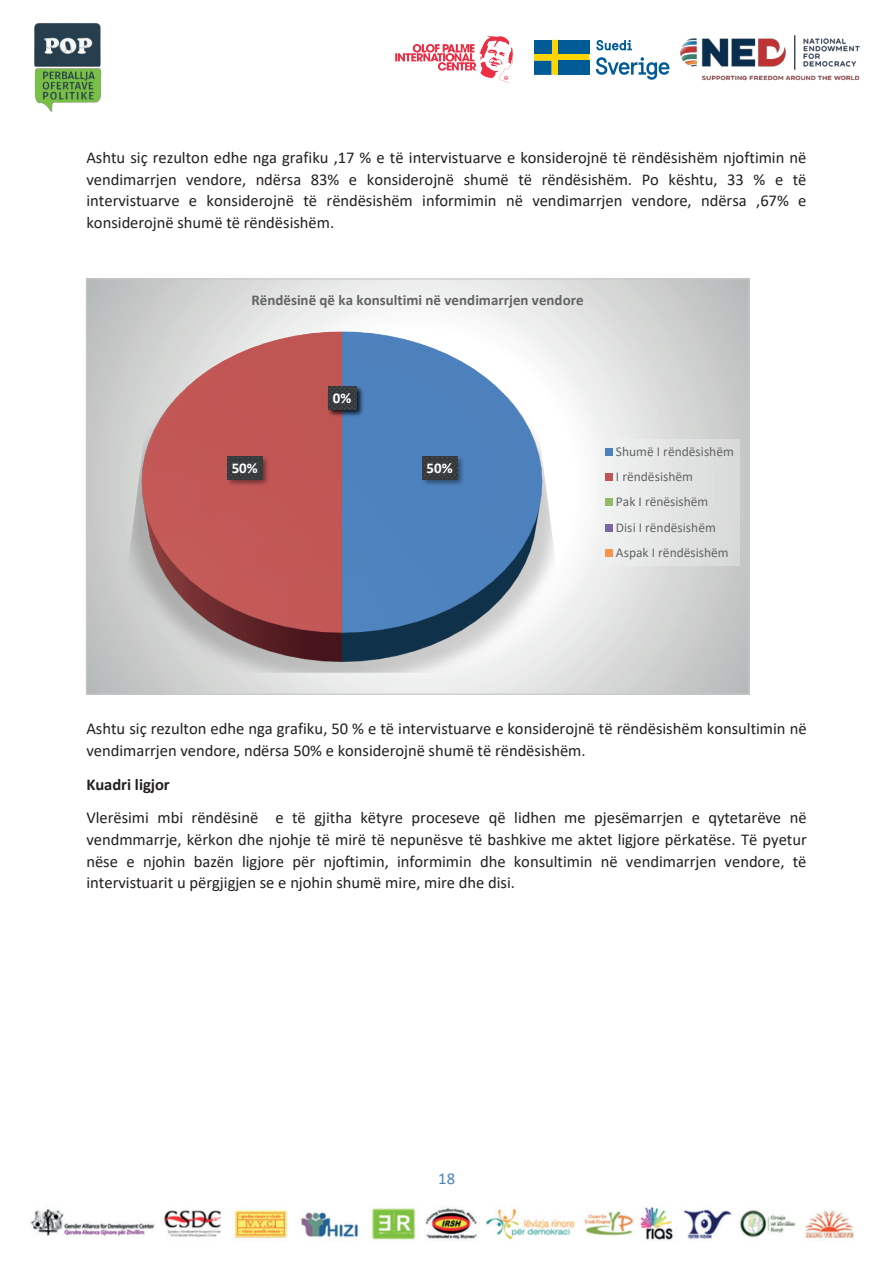
<style>
.page{position:relative;width:893px;height:1263px;background:#fff}
.page>*{position:absolute;margin:0;border:0;box-sizing:border-box;transform-origin:0 0}
.t1{font:16.5px/21.8px "Calibri";color:#231f20;text-align:justify}
.t2{font:700 16.5px "Calibri";letter-spacing:-.005em;color:#231f20}
.t3{font:16.5px "Calibri";color:#4c81bd}
.t4{font:700 15px "Calibri";letter-spacing:.005em;color:#636366}
.t5{font:700 15px "Calibri";color:#fff}
.t6{font:13.5px/25.3px "Calibri";letter-spacing:-.005em;color:#636366}
</style>
<div class="page">
<svg style="left:88px;top:280px;width:660px;height:413px;background:#d7d9d8"></svg>
<img style="left:103px;top:327px;width:478px;height:350px">
<img style="left:419px;top:453px;width:47px;height:35px">
<svg style="left:422px;top:456px;width:35px;height:23px"></svg>
<img style="left:224px;top:453px;width:47px;height:35px">
<svg style="left:227px;top:456px;width:35px;height:23px"></svg>
<img style="left:325px;top:383px;width:40px;height:35px">
<svg style="left:329px;top:386px;width:27px;height:23px"></svg>
<div style="left:598px;top:439px;width:142px;height:127px;background:#f2f3f4;opacity:.39"></div>
<div style="left:605px;top:448px;width:8px;height:8px;background:#4c81bd"></div>
<div style="left:605px;top:473px;width:8px;height:8px;background:#bd5654"></div>
<div style="left:605px;top:499px;width:8px;height:7px;background:#91bc65"></div>
<div style="left:605px;top:524px;width:8px;height:7px;background:#7b67a6"></div>
<div style="left:605px;top:549px;width:8px;height:8px;background:#f7954f"></div>
<img style="left:34px;top:23px;width:68px;height:89px">
<img style="left:680px;top:34px;width:180px;height:47px">
<svg style="left:534px;top:40px;width:55px;height:35px"></svg>
<div style="left:534px;top:40px;width:17px;height:14px;background:#005b97"></div>
<div style="left:558px;top:61px;width:31px;height:14px;background:#005b97"></div>
<div style="left:558px;top:40px;width:31px;height:14px;background:#005b97"></div>
<svg style="left:596px;top:57px;width:73px;height:23px"></svg>
<svg style="left:596px;top:40px;width:36px;height:10px"></svg>
<img style="left:395px;top:35px;width:118px;height:48px">
<img style="left:30px;top:1206px;width:824px;height:35px">
<p class="t1" style="left:86px;top:146px;width:722px">Ashtu siç rezulton edhe nga grafiku ,17 % e të intervistuarve e konsiderojnë të rëndësishëm njoftimin në vendimarrjen vendore, ndërsa 83% e konsiderojnë shumë të rëndësishëm. Po kështu, 33 % e të intervistuarve e konsiderojnë të rëndësishëm informimin në vendimarrjen vendore, ndërsa ,67% e konsiderojnë shumë të rëndësishëm.</p>
<p class="t4" style="left:251px;top:289px;width:334px">Rëndësinë që ka konsultimi në vendimarrjen vendore</p>
<p class="t5" style="left:333px;top:387px;width:20px">0%</p>
<p class="t5" style="left:232px;top:457px;width:28px">50%</p>
<p class="t5" style="left:427px;top:457px;width:28px">50%</p>
<p class="t6" style="left:616px;top:438px;width:119px">Shumë I rëndësishëm<br>I rëndësishëm<br>Pak I rënësishëm<br>Disi I rëndësishëm<br>Aspak I rëndësishëm</p>
<p class="t1" style="left:86px;top:717px;width:722px">Ashtu siç rezulton edhe nga grafiku, 50 % e të intervistuarve e konsiderojnë të rëndësishëm konsultimin në vendimarrjen vendore, ndërsa 50% e konsiderojnë shumë të rëndësishëm.</p>
<p class="t2" style="left:86px;top:772px;width:85px">Kuadri ligjor</p>
<p class="t1" style="left:86px;top:806px;width:722px">Vlerësimi mbi rëndësinë e të gjitha këtyre proceseve që lidhen me pjesëmarrjen e qytetarëve në vendmmarrje, kërkon dhe njohje të mirë të nepunësve të bashkive me aktet ligjore përkatëse. Të pyetur nëse e njohin bazën ligjore për njoftimin, informimin dhe konsultimin në vendimarrjen vendore, të intervistuarit u përgjigjen se e njohin shumë mire, mire dhe disi.</p>
<p class="t3" style="left:438px;top:1167px;width:18px">18</p>
</div>
